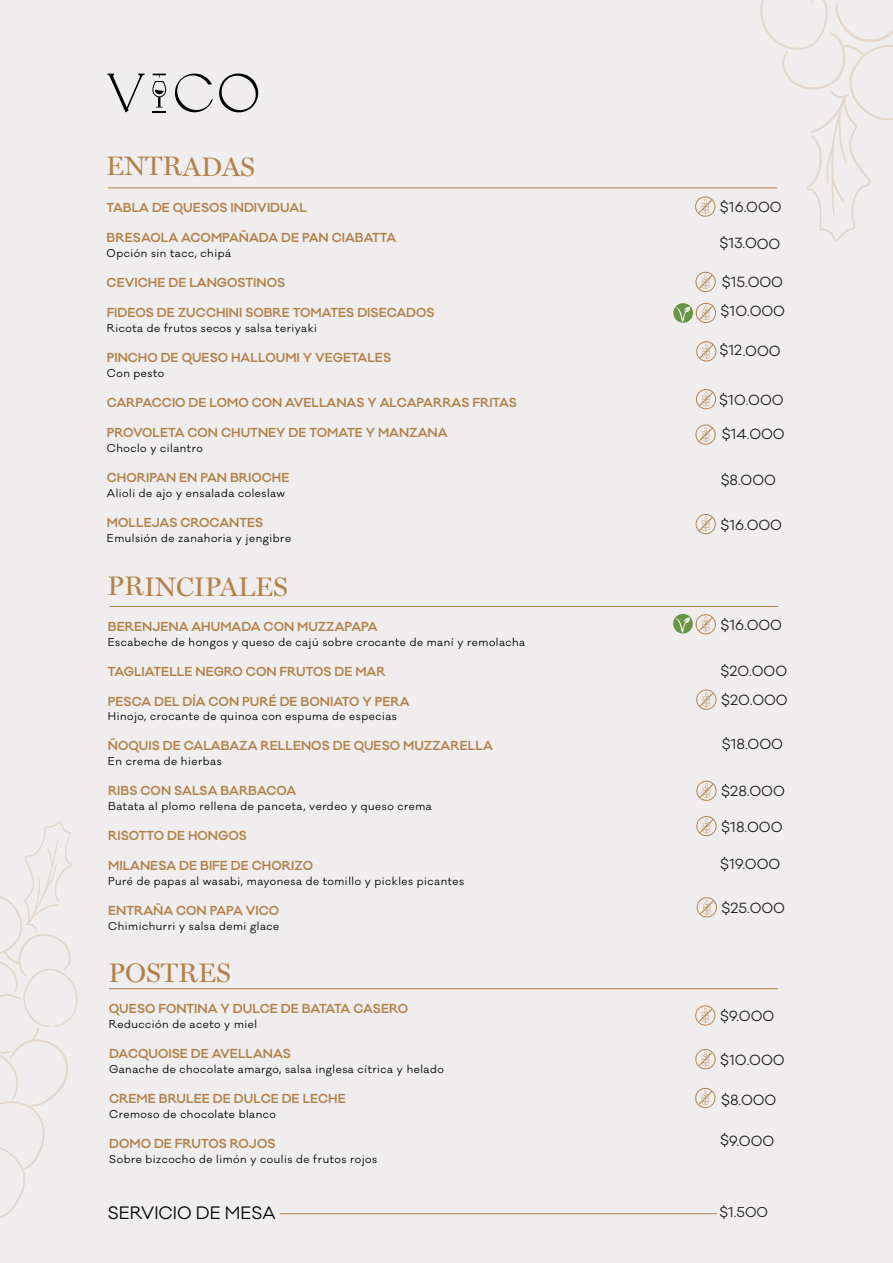
<style>
.page{position:relative;width:893px;height:1263px;background:#efeded}
.page>*{position:absolute;margin:0;border:0;box-sizing:border-box;transform-origin:0 0}
.t1{font:27px "Miller Display";letter-spacing:-.005em;color:#b2824a}
.t2{font:16.5px "Galano Classic";color:#000}
.t3{font:13.5px/29.4px "Galano Classic";letter-spacing:-.005em;color:#1d1d1b}
.t4{font:13.2px "Galano Classic";color:#1d1d1b}
.t5{font:600 12px "Galano Classic";color:#b2824a}
.t6{font:10.5px "Galano Classic";letter-spacing:.05em;color:#000}
</style>
<div class="page">
<svg style="left:0;top:821px;width:78px;height:397px"></svg>
<svg style="left:759px;top:0;width:134px;height:242px"></svg>
<hr style="left:108px;top:188px;width:669px;height:1px;background:#b2824a">
<svg style="left:695px;top:196px;width:20px;height:21px"></svg>
<svg style="left:695px;top:272px;width:21px;height:20px"></svg>
<svg style="left:673px;top:303px;width:43px;height:20px"></svg>
<svg style="left:696px;top:341px;width:21px;height:21px"></svg>
<svg style="left:696px;top:389px;width:20px;height:20px"></svg>
<svg style="left:695px;top:424px;width:21px;height:21px"></svg>
<svg style="left:695px;top:514px;width:21px;height:20px"></svg>
<hr style="left:109px;top:606px;width:669px;height:1px;background:#b2824a">
<svg style="left:673px;top:614px;width:43px;height:20px"></svg>
<svg style="left:696px;top:689px;width:21px;height:21px"></svg>
<svg style="left:696px;top:780px;width:21px;height:21px"></svg>
<svg style="left:696px;top:816px;width:21px;height:20px"></svg>
<svg style="left:696px;top:897px;width:21px;height:20px"></svg>
<hr style="left:109px;top:988px;width:669px;height:1px;background:#b2824a">
<svg style="left:695px;top:1088px;width:21px;height:20px"></svg>
<svg style="left:695px;top:1005px;width:21px;height:20px"></svg>
<svg style="left:695px;top:1049px;width:21px;height:20px"></svg>
<hr style="left:280px;top:1213px;width:437px;height:1px;background:#b2824a">
<svg style="left:219px;top:73px;width:39px;height:39px"></svg>
<svg style="left:107px;top:74px;width:38px;height:38px"></svg>
<svg style="left:152px;top:74px;width:14px;height:38px"></svg>
<svg style="left:175px;top:73px;width:38px;height:39px"></svg>
<h1 class="t1" style="left:106px;top:150px;width:151px">ENTRADAS</h1>
<p class="t5" style="left:107px;top:200px;width:202px">TABLA DE QUESOS INDIVIDUAL</p>
<p class="t5" style="left:107px;top:230px;width:291px">BRESAOLA ACOMPAÑADA DE PAN CIABATTA</p>
<p class="t6" style="left:107px;top:246px;width:126px">Opción sin tacc, chipá</p>
<p class="t5" style="left:107px;top:274px;width:180px">CEVICHE DE LANGOSTINOS</p>
<p class="t5" style="left:107px;top:304px;width:329px">FIDEOS DE ZUCCHINI SOBRE TOMATES DISECADOS</p>
<p class="t6" style="left:107px;top:321px;width:212px">Ricota de frutos secos y salsa teriyaki</p>
<p class="t5" style="left:107px;top:349px;width:286px">PINCHO DE QUESO HALLOUMI Y VEGETALES</p>
<p class="t6" style="left:107px;top:366px;width:59px">Con pesto</p>
<p class="t5" style="left:107px;top:394px;width:412px">CARPACCIO DE LOMO CON AVELLANAS Y ALCAPARRAS FRITAS</p>
<p class="t5" style="left:107px;top:424px;width:342px">PROVOLETA CON CHUTNEY DE TOMATE Y MANZANA</p>
<p class="t6" style="left:107px;top:441px;width:97px">Choclo y cilantro</p>
<p class="t5" style="left:107px;top:469px;width:184px">CHORIPAN EN PAN BRIOCHE</p>
<p class="t6" style="left:107px;top:486px;width:180px">Alioli de ajo y ensalada coleslaw</p>
<p class="t5" style="left:107px;top:514px;width:158px">MOLLEJAS CROCANTES</p>
<p class="t6" style="left:107px;top:531px;width:186px">Emulsión de zanahoria y jengibre</p>
<h1 class="t1" style="left:107px;top:570px;width:182px">PRINCIPALES</h1>
<p class="t5" style="left:108px;top:618px;width:271px">BERENJENA AHUMADA CON MUZZAPAPA</p>
<p class="t6" style="left:108px;top:635px;width:419px">Escabeche de hongos y queso de cajú sobre crocante de maní y remolacha</p>
<p class="t5" style="left:108px;top:663px;width:279px">TAGLIATELLE NEGRO CON FRUTOS DE MAR</p>
<p class="t5" style="left:108px;top:693px;width:303px">PESCA DEL DÍA CON PURÉ DE BONIATO Y PERA</p>
<p class="t6" style="left:108px;top:710px;width:290px">Hinojo, crocante de quinoa con espuma de especias</p>
<p class="t5" style="left:108px;top:738px;width:386px">ÑOQUIS DE CALABAZA RELLENOS DE QUESO MUZZARELLA</p>
<p class="t6" style="left:108px;top:755px;width:115px">En crema de hierbas</p>
<p class="t5" style="left:108px;top:783px;width:190px">RIBS CON SALSA BARBACOA</p>
<p class="t6" style="left:108px;top:800px;width:325px">Batata al plomo rellena de panceta, verdeo y queso crema</p>
<p class="t5" style="left:108px;top:828px;width:140px">RISOTTO DE HONGOS</p>
<p class="t5" style="left:108px;top:858px;width:206px">MILANESA DE BIFE DE CHORIZO</p>
<p class="t6" style="left:108px;top:874px;width:357px">Puré de papas al wasabi, mayonesa de tomillo y pickles picantes</p>
<p class="t5" style="left:108px;top:903px;width:173px">ENTRAÑA CON PAPA VICO</p>
<p class="t6" style="left:108px;top:919px;width:173px">Chimichurri y salsa demi glace</p>
<h1 class="t1" style="left:108px;top:957px;width:124px">POSTRES</h1>
<p class="t5" style="left:109px;top:1000px;width:301px">QUESO FONTINA Y DULCE DE BATATA CASERO</p>
<p class="t6" style="left:109px;top:1017px;width:150px">Reducción de aceto y miel</p>
<p class="t5" style="left:109px;top:1045px;width:184px">DACQUOISE DE AVELLANAS</p>
<p class="t6" style="left:109px;top:1062px;width:336px">Ganache de chocolate amargo, salsa inglesa cítrica y helado</p>
<p class="t5" style="left:109px;top:1090px;width:238px">CREME BRULEE DE DULCE DE LECHE</p>
<p class="t6" style="left:109px;top:1107px;width:168px">Cremoso de chocolate blanco</p>
<p class="t5" style="left:109px;top:1135px;width:168px">DOMO DE FRUTOS ROJOS</p>
<p class="t6" style="left:109px;top:1152px;width:269px">Sobre bizcocho de limón y coulis de frutos rojos</p>
<p class="t3" style="left:720px;top:193px;width:63px">$16.000</p>
<p class="t3" style="left:719px;top:229px;width:63px">$13.000</p>
<p class="t3" style="left:722px;top:267px;width:63px">$15.000</p>
<p class="t3" style="left:721px;top:297px;width:66px">$10.000</p>
<p class="t3" style="left:719px;top:336px;width:63px">$12.000</p>
<p class="t3" style="left:719px;top:385px;width:66px">$10.000</p>
<p class="t3" style="left:722px;top:419px;width:64px">$14.000</p>
<p class="t3" style="left:721px;top:466px;width:57px">$8.000</p>
<p class="t3" style="left:720px;top:510px;width:63px">$16.000</p>
<p class="t3" style="left:720px;top:610px;width:63px">$16.000</p>
<p class="t3" style="left:720px;top:656px;width:69px">$20.000 $20.000</p>
<p class="t3" style="left:722px;top:729px;width:63px">$18.000</p>
<p class="t3" style="left:721px;top:777px;width:65px">$28.000</p>
<p class="t3" style="left:721px;top:812px;width:63px">$18.000</p>
<p class="t3" style="left:720px;top:850px;width:62px">$19.000</p>
<p class="t3" style="left:721px;top:893px;width:65px">$25.000</p>
<p class="t3" style="left:720px;top:1001px;width:56px">$9.000</p>
<p class="t3" style="left:720px;top:1045px;width:66px">$10.000</p>
<p class="t3" style="left:721px;top:1085px;width:57px">$8.000</p>
<p class="t3" style="left:720px;top:1126px;width:56px">$9.000</p>
<h2 class="t2" style="left:108px;top:1202px;width:169px">SERVICIO DE MESA</h2>
<p class="t4" style="left:719px;top:1203px;width:50px">$1.500</p>
</div>
